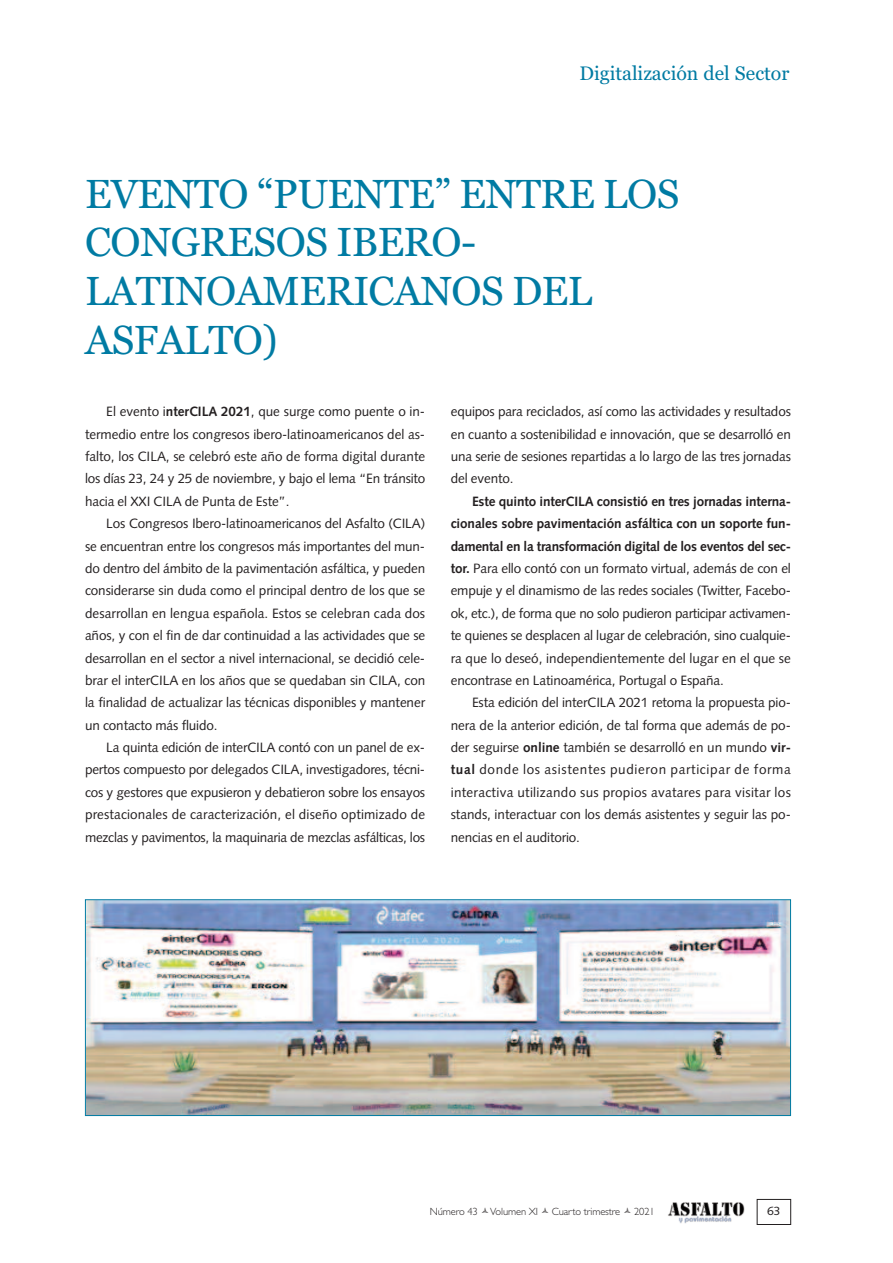
<style>
.page{position:relative;width:893px;height:1263px;background:#fff}
.page>*{position:absolute;margin:0;border:0;box-sizing:border-box;transform-origin:0 0}
.t1{font:40.5px/48.6px "Georgia";letter-spacing:-.01em;color:#007ba3}
.t2{font:19.5px "Georgia";color:#007ba3}
.t3{font:13.5px/22.4px "Syntax LT Std";letter-spacing:-.01em;color:#231f20;text-align:justify}
.t4{font:12px "Syntax LT Std";color:#231f20}
.t5{font:300 10.5px "Gill Sans";letter-spacing:-.01em;color:#231f20}
.s1{font-weight:700}
</style>
<div class="page">
<img style="left:668px;top:1202px;width:77px;height:21px">
<div style="left:757px;top:1199px;width:34px;height:26px;border:1px solid #231f20"></div>
<img style="left:87px;top:901px;width:702px;height:213px">
<div style="left:85px;top:899px;width:706px;height:217px;border:1px solid #007ba3"></div>
<h2 class="t2" style="left:579px;top:62px;width:211px">Digitalización del Sector</h2>
<h1 class="t1" style="left:85px;top:170px;width:596px">EVENTO “PUENTE” ENTRE LOS<br>CONGRESOS IBERO-<br>LATINOAMERICANOS DEL<br>ASFALTO)</h1>
<p class="t3" style="left:85px;top:402px;width:342px;text-indent:21px">El evento i<span class="s1">nterCILA 2021</span>, que surge como puente o in&shy;termedio entre los congresos ibero-latinoamericanos del as&shy;falto, los CILA, se celebró este año de forma digital durante los días 23, 24 y 25 de noviembre, y bajo el lema “En tránsito hacia el XXI CILA de Punta de Este”.</p>
<p class="t3" style="left:85px;top:514px;width:342px;text-indent:21px">Los Congresos Ibero-latinoamericanos del Asfalto (CILA) se encuentran entre los congresos más importantes del mun&shy;do dentro del ámbito de la pavimentación asfáltica, y pueden considerarse sin duda como el principal dentro de los que se desarrollan en lengua española. Estos se celebran cada dos años, y con el fin de dar continuidad a las actividades que se desarrollan en el sector a nivel internacional, se decidió cele&shy;brar el interCILA en los años que se quedaban sin CILA, con la finalidad de actualizar las técnicas disponibles y mantener un contacto más fluido.</p>
<p class="t3" style="left:85px;top:737px;width:342px;text-indent:21px">La quinta edición de interCILA contó con un panel de ex&shy;pertos compuesto por delegados CILA, investigadores, técni&shy;cos y gestores que expusieron y debatieron sobre los ensayos prestacionales de caracterización, el diseño optimizado de mezclas y pavimentos, la maquinaria de mezclas asfálticas, los</p>
<p class="t3" style="left:451px;top:402px;width:342px">equipos para reciclados, así como las actividades y resultados en cuanto a sostenibilidad e innovación, que se desarrolló en una serie de sesiones repartidas a lo largo de las tres jornadas del evento.</p>
<p class="t3" style="left:451px;top:491px;width:342px;text-indent:21px"><span class="s1">Este quinto interCILA consistió en tres jornadas interna&shy;cionales sobre pavimentación asfáltica con un soporte fun&shy;damental en la transformación digital de los eventos del sec&shy;tor.</span> Para ello contó con un formato virtual, además de con el empuje y el dinamismo de las redes sociales (Twitter, Facebo&shy;ok, etc.), de forma que no solo pudieron participar activamen&shy;te quienes se desplacen al lugar de celebración, sino cualquie&shy;ra que lo deseó, independientemente del lugar en el que se encontrase en Latinoamérica, Portugal o España.</p>
<p class="t3" style="left:451px;top:693px;width:342px;text-indent:21px">Esta edición del interCILA 2021 retoma la propuesta pio&shy;nera de la anterior edición, de tal forma que además de po&shy;der seguirse <span class="s1">online</span> también se desarrolló en un mundo <span class="s1">vir&shy;tual</span> donde los asistentes pudieron participar de forma interactiva utilizando sus propios avatares para visitar los stands, interactuar con los demás asistentes y seguir las po&shy;nencias en el auditorio.</p>
<p class="t5" style="left:430px;top:1205px;width:110px">Número 43 Volumen XI</p>
<p class="t5" style="left:552px;top:1205px;width:70px">Cuarto trimestre</p>
<p class="t5" style="left:634px;top:1205px;width:22px">2021</p>
<p class="t4" style="left:767px;top:1206px;width:15px">63</p>
</div>
